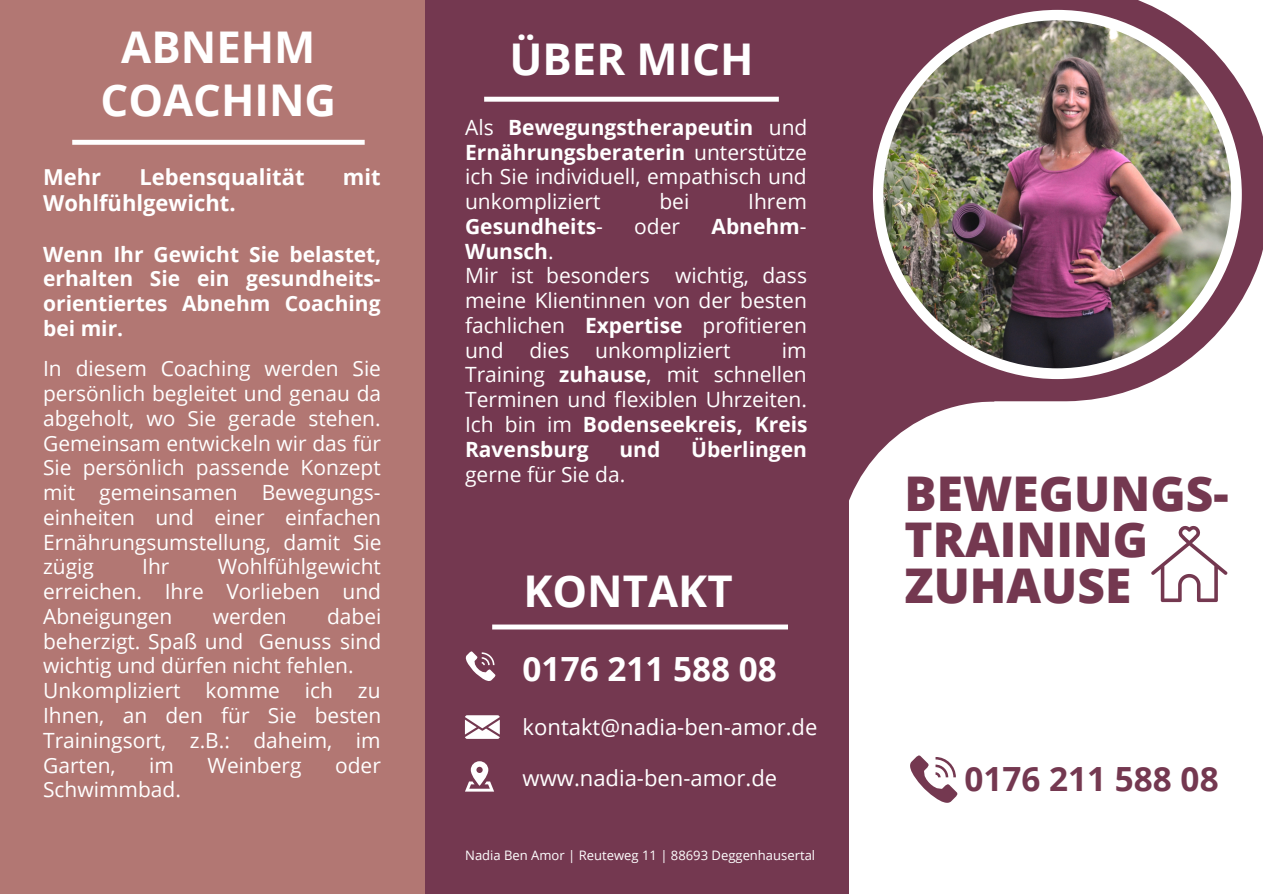
<style>
.page{position:relative;width:1263px;height:894px;background:#fff}
.page>*{position:absolute;margin:0;border:0;box-sizing:border-box;transform-origin:0 0}
.t1{font:800 47.85px/46px "Open Sans";color:#743850}
.t2{font:700 43.65px/52.2px "Open Sans";color:#fff;text-align:center}
.t3{font:700 33.3px "Open Sans";color:#743850}
.t4{font:700 33.3px "Open Sans";color:#fff}
.t5{font:22.05px "Open Sans";color:#fff}
.t6{font:700 22.05px "Open Sans";color:#fff}
.t7{font:21px/24.8px "Open Sans";color:#fff;text-align:justify}
.t8{font:700 21px/24.8px "Open Sans";color:#fff;text-align:justify}
.t9{font:13.05px "Open Sans";color:#fff}
.s1{font-weight:700}
.s2{font-weight:400}
</style>
<div class="page">
<div style="left:388px;top:0;width:460px;height:893px;background:#743850"></div>
<svg style="left:848px;top:401px;width:146px;height:156px"></svg>
<svg style="left:848px;top:0;width:415px;height:401px;fill:#743850"></svg>
<div style="left:873px;top:10px;width:369px;height:369px;background:#fff;border-radius:50%"></div>
<img style="left:883px;top:20px;width:348px;height:348px;border-radius:50%">
<svg style="left:910px;top:755px;width:48px;height:48px"></svg>
<div style="left:0;top:0;width:425px;height:893px;background:#b27773"></div>
<svg style="left:1151px;top:525px;width:76px;height:77px"></svg>
<hr style="left:72px;top:140px;width:293px;height:4px;background:#fff">
<hr style="left:484px;top:97px;width:295px;height:4px;background:#fff">
<svg style="left:465px;top:715px;width:35px;height:23px"></svg>
<svg style="left:465px;top:761px;width:29px;height:30px"></svg>
<svg style="left:465px;top:651px;width:31px;height:30px"></svg>
<div style="left:492px;top:624px;width:296px;height:5px;background:#fff"></div>
<h2 class="t2" style="left:100px;top:20px;width:237px">ABNEHM<br>COACHING</h2>
<p class="t6" style="left:43px;top:161px;width:60px">Mehr</p>
<p class="t6" style="left:140px;top:161px;width:166px">Lebensqualität</p>
<p class="t6" style="left:343px;top:161px;width:39px">mit</p>
<p class="t6" style="left:43px;top:187px;width:194px">Wohlfühlgewicht.</p>
<p class="t8" style="left:43px;top:241px;width:340px">Wenn Ihr Gewicht Sie belastet, erhalten Sie ein gesundheits&shy;orientiertes Abnehm Coaching bei mir.</p>
<p class="t7" style="left:43px;top:355px;width:340px">In diesem Coaching werden Sie persönlich begleitet und genau da abgeholt, wo Sie gerade stehen.<br>Gemeinsam entwickeln wir das für Sie persönlich passende Konzept mit gemeinsamen Bewegungs&shy;einheiten und einer einfachen Ernährungsumstellung, damit Sie zügig</p>
<p class="t7" style="left:43px;top:553px;width:339px;text-indent:175px">Wohlfühlgewicht erreichen. Ihre Vorlieben und Abneigungen</p>
<p class="t7" style="left:142px;top:553px;width:29px">Ihr</p>
<p class="t7" style="left:43px;top:603px;width:340px;text-align:left;text-indent:284px">dabei beherzigt. Spaß und Genuss sind wichtig und dürfen nicht fehlen.<br>Unkompliziert komme ich zu<br>Ihnen, an den für Sie besten<br>Trainingsort, z.B.: daheim, im<br>Garten,</p>
<p class="t7" style="left:213px;top:603px;width:76px">werden</p>
<p class="t7" style="left:149px;top:751px;width:26px">im</p>
<p class="t7" style="left:208px;top:751px;width:95px">Weinberg</p>
<p class="t7" style="left:335px;top:751px;width:47px">oder</p>
<p class="t7" style="left:43px;top:776px;width:139px">Schwimmbad.</p>
<h2 class="t2" style="left:509px;top:32px;width:246px">ÜBER MICH</h2>
<p class="t7" style="left:465px;top:114px;width:344px">Als <span class="s1">Bewegungstherapeutin</span> und <span class="s1">Ernährungsberaterin</span> unterstütze ich Sie individuell, empathisch und unkompliziert</p>
<p class="t7" style="left:659px;top:188px;width:31px">bei</p>
<p class="t7" style="left:748px;top:188px;width:60px">Ihrem</p>
<p class="t8" style="left:465px;top:213px;width:139px">Gesundheits<span class="s2">-</span></p>
<p class="t7" style="left:634px;top:213px;width:47px">oder</p>
<p class="t8" style="left:711px;top:213px;width:97px">Abnehm<span class="s2">-</span></p>
<p class="t7" style="left:465px;top:238px;width:343px;text-align:left"><span class="s1">Wunsch</span>.<br>Mir ist besonders wichtig, dass meine Klientinnen von der besten fachlichen <span class="s1">Expertise</span> profitieren und dies unkompliziert</p>
<p class="t7" style="left:465px;top:337px;width:344px;text-indent:317px">im Training <span class="s1">zuhause</span>, mit schnellen Terminen und flexiblen Uhrzeiten.<br>Ich bin im <span class="s1">Bodenseekreis, Kreis Ravensburg</span></p>
<p class="t8" style="left:619px;top:436px;width:42px">und</p>
<p class="t8" style="left:691px;top:436px;width:117px">Überlingen</p>
<p class="t7" style="left:465px;top:461px;width:162px">gerne für Sie da.</p>
<h2 class="t2" style="left:523px;top:563px;width:211px">KONTAKT</h2>
<h3 class="t4" style="left:523px;top:645px;width:256px">0176 211 588 08</h3>
<p class="t5" style="left:523px;top:711px;width:296px">kontakt@nadia-ben-amor.de</p>
<p class="t5" style="left:523px;top:762px;width:256px">www.nadia-ben-amor.de</p>
<p class="t9" style="left:465px;top:846px;width:351px">Nadia Ben Amor | Reuteweg 11 | 88693 Deggenhausertal</p>
<h1 class="t1" style="left:904px;top:469px;width:326px">BEWEGUNGS-<br>TRAINING<br>ZUHAUSE</h1>
<h3 class="t3" style="left:964px;top:755px;width:256px">0176 211 588 08</h3>
</div>
